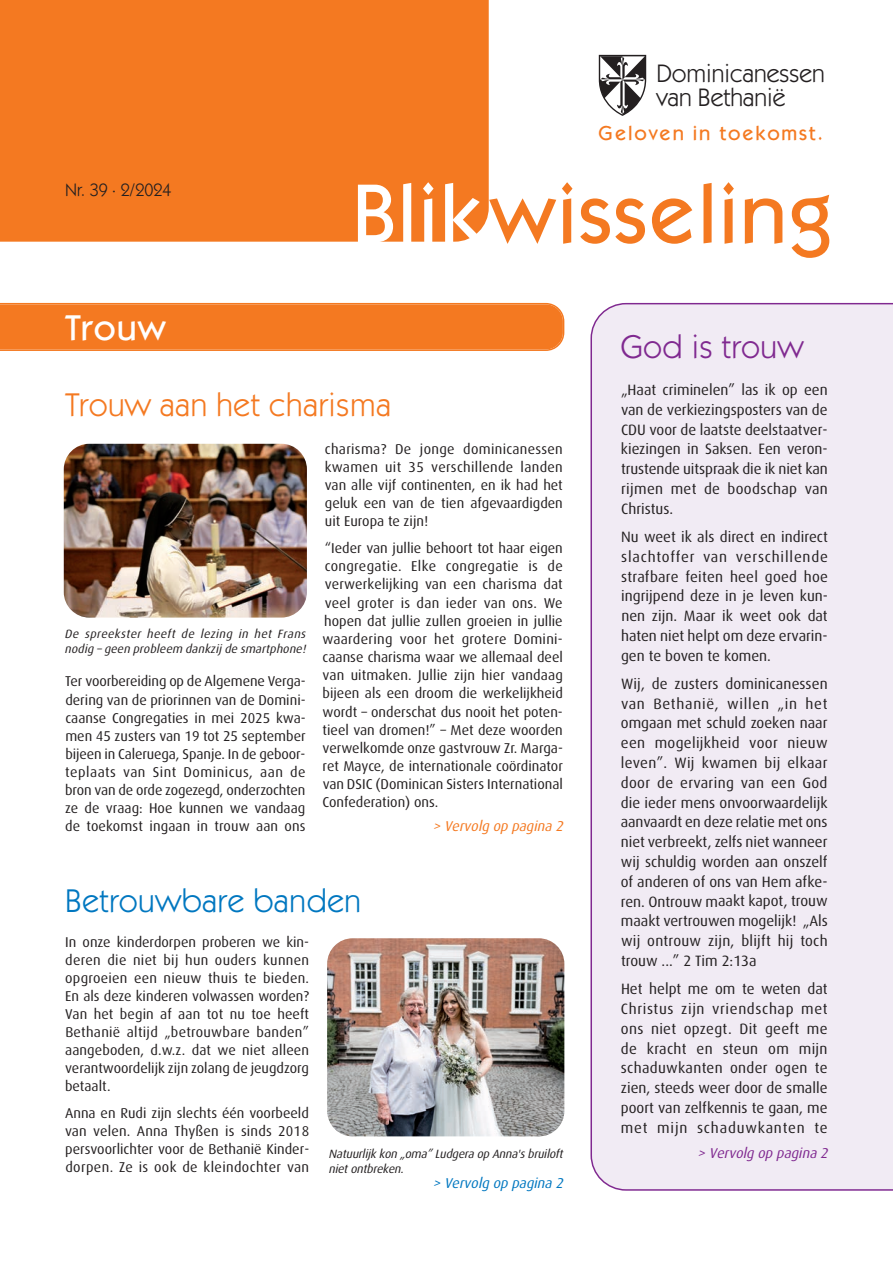
<style>
.page{position:relative;width:893px;height:1263px;background:#fff}
.page>*{position:absolute;margin:0;border:0;box-sizing:border-box;transform-origin:0 0}
.t1{font:500 84.15px "Itc Kabel";letter-spacing:.03em;color:#f47921}
.t2{font:500 36px "Itc Kabel";letter-spacing:.03em;color:#fff}
.t3{font:33px "Itc Kabel";letter-spacing:.02em;color:#f47921}
.t4{font:33px "Itc Kabel";letter-spacing:.02em;color:#0077c0}
.t5{font:33px "Itc Kabel";letter-spacing:.02em;color:#802990}
.t6{font:25.5px/23.7px "Itc Kabel";color:#231f20}
.t7{font:500 20.25px "Itc Kabel";letter-spacing:.09em;color:#f47921}
.t8{font:18px "Itc Kabel";color:#231f20}
.t9{font:15px/19.8px "Dax";color:#231f20;text-align:justify}
.t10{font:14.25px/18.1px "Dax";color:#231f20;text-align:justify}
.t11{font:italic 14.25px "Dax";color:#0077c0}
.t12{font:italic 14.25px "Dax";color:#f47921}
.t13{font:italic 14.25px "Dax";color:#802990}
.t14{font:italic 12px/15px "Dax";letter-spacing:-.01em;color:#231f20}
.s1{color:#fff}
</style>
<div class="page">
<div style="left:0;top:0;width:489px;height:242px;background:#f47921"></div>
<svg style="left:599px;top:55px;width:47px;height:61px"></svg>
<div style="left:590px;top:303px;width:303px;height:888px;background:#f1ebf4"></div>
<div style="left:0;top:303px;width:564px;height:48px;background:#f47921"></div>
<img style="left:327px;top:938px;width:237px;height:198px">
<img style="left:64px;top:444px;width:243px;height:174px">
<p class="t8" style="left:65px;top:183px;width:108px">Nr. 39 · 2/2024</p>
<h3 class="t6" style="left:657px;top:64px;width:170px">Dominicanessen van Bethanië</h3>
<h3 class="t7" style="left:599px;top:126px;width:226px">Geloven in toekomst.</h3>
<h1 class="t1" style="left:353px;top:185px;width:480px"><span class="s1">Blik</span>wisseling</h1>
<h2 class="t2" style="left:65px;top:315px;width:102px">Trouw</h2>
<h3 class="t3" style="left:65px;top:392px;width:327px">Trouw aan het charisma</h3>
<p class="t14" style="left:65px;top:627px;width:245px">De spreekster heeft de lezing in het Frans nodig – geen probleem dankzij de smartphone!</p>
<p class="t10" style="left:65px;top:673px;width:242px">Ter voorbereiding op de Algemene Verga&shy;dering van de priorinnen van de Domini&shy;caanse Congregaties in mei 2025 kwa&shy;men 45 zusters van 19 tot 25 september bijeen in Caleruega, Spanje. In de geboor&shy;teplaats van Sint Dominicus, aan de bron van de orde zogezegd, onderzochten ze de vraag: Hoe kunnen we vandaag de toekomst ingaan in trouw aan ons</p>
<p class="t10" style="left:325px;top:441px;width:239px">charisma? De jonge dominicanessen kwamen uit 35 verschillende landen van alle vijf continenten, en ik had het geluk een van de tien afgevaardigden uit Europa te zijn!</p>
<p class="t10" style="left:322px;top:540px;width:242px">“Ieder van jullie behoort tot haar eigen congregatie. Elke congregatie is de verwerkelijking van een charisma dat veel groter is dan ieder van ons. We hopen dat jullie zullen groeien in jullie waardering voor het grotere Domini&shy;caanse charisma waar we allemaal deel van uitmaken. Jullie zijn hier vandaag bijeen als een droom die werkelijkheid wordt – onderschat dus nooit het poten&shy;tieel van dromen!” – Met deze woorden verwelkomde onze gastvrouw Zr. Marga&shy;ret Mayce, de internationale coördinator van DSIC (Dominican Sisters International Confederation) ons.</p>
<p class="t12" style="left:433px;top:820px;width:135px">&gt; Vervolg op pagina 2</p>
<h3 class="t4" style="left:65px;top:889px;width:297px">Betrouwbare banden</h3>
<p class="t10" style="left:65px;top:934px;width:246px">In onze kinderdorpen proberen we kin&shy;deren die niet bij hun ouders kunnen opgroeien een nieuw thuis te bieden.<br>En als deze kinderen volwassen worden?<br>Van het begin af aan tot nu toe heeft Bethanië altijd „betrouwbare banden” aangeboden, d.w.z. dat we niet alleen verantwoordelijk zijn zolang de jeugdzorg betaalt.</p>
<p class="t10" style="left:65px;top:1104px;width:246px">Anna en Rudi zijn slechts één voorbeeld van velen. Anna Thyßen is sinds 2018 persvoorlichter voor de Bethanië Kinder&shy;dorpen. Ze is ook de kleindochter van</p>
<p class="t14" style="left:328px;top:1147px;width:238px">Natuurlijk kon „oma” Ludgera op Anna'sbruiloft nietontbreken.</p>
<p class="t11" style="left:433px;top:1176px;width:135px">&gt; Vervolg op pagina 2</p>
<h3 class="t5" style="left:621px;top:335px;width:184px">God is trouw</h3>
<p class="t9" style="left:621px;top:381px;width:208px">„Haat criminelen” las ik op een van de verkiezingsposters van de CDU voor de laatste deelstaatver&shy;kiezingen in Saksen. Een veron&shy;trustende uitspraak die ik niet kan rijmen met de boodschap van Christus.</p>
<p class="t9" style="left:621px;top:528px;width:209px">Nu weet ik als direct en indirect slachtoffer van verschillende strafbare feiten heel goed hoe ingrijpend deze in je leven kun&shy;nen zijn. Maar ik weet ook dat haten niet helpt om deze ervarin&shy;gen te boven te komen.</p>
<p class="t9" style="left:621px;top:675px;width:208px">Wij, de zusters dominicanessen van Bethanië, willen „in het omgaan met schuld zoeken naar een mogelijkheid voor nieuw leven”. Wij kwamen bij elkaar door de ervaring van een God die ieder mens onvoorwaardelijk aanvaardt en deze relatie met ons niet verbreekt, zelfs niet wanneer wij schuldig worden aan onszelf of anderen of ons van Hem afke&shy;ren. Ontrouw maakt kapot, trouw maakt vertrouwen mogelijk! „Als wij ontrouw zijn, blijft hij toch trouw ...” 2 Tim 2:13a</p>
<p class="t9" style="left:621px;top:980px;width:208px">Het helpt me om te weten dat Christus zijn vriendschap met ons niet opzegt. Dit geeft me de kracht en steun om mijn schaduwkanten onder ogen te zien, steeds weer door de smalle poort van zelfkennis te gaan, me met mijn schaduwkanten te</p>
<p class="t13" style="left:698px;top:1147px;width:135px">&gt; Vervolg op pagina 2</p>
</div>
